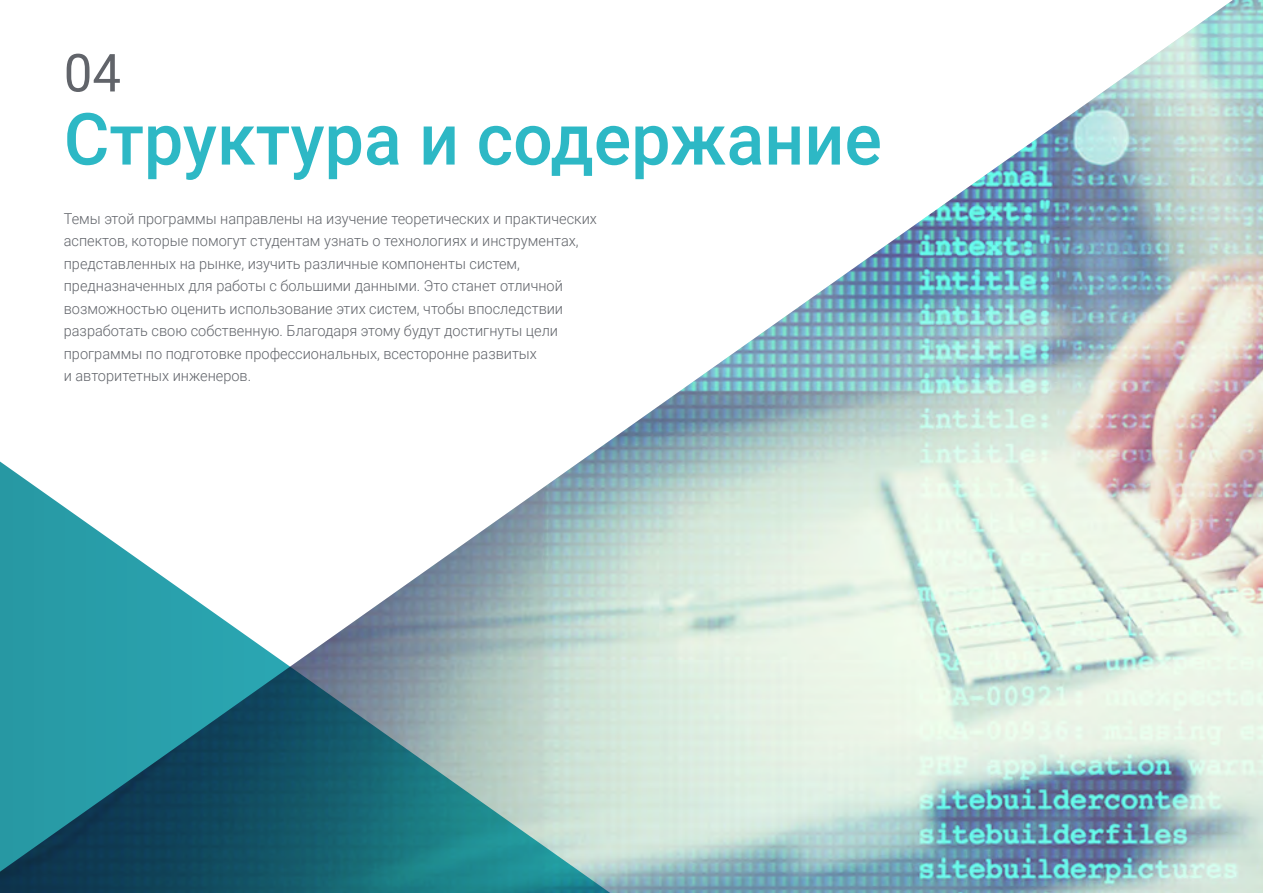
<style>
.page{position:relative;width:1263px;height:893px;background:#fff}
.page>*{position:absolute;margin:0;border:0;box-sizing:border-box;transform-origin:0 0}
.t1{font:500 72px "Roboto";color:#2db8c5}
.t2{font:52.5px "Roboto";color:#61646a}
.t3{font:300 15px/22.5px "Roboto";color:#61646a}
</style>
<div class="page">
<img style="left:602px;top:0;width:661px;height:893px">
<svg style="left:0;top:446px;width:640px;height:447px"></svg>
<h2 class="t2" style="left:64px;top:36px;width:59px">04</h2>
<h1 class="t1" style="left:64px;top:89px;width:820px">Структура и содержание</h1>
<p class="t3" style="left:64px;top:207px;width:535px">Темы этой программы направлены на изучение теоретических и практических аспектов, которые помогут студентам узнать о технологиях и инструментах, представленных на рынке, изучить различные компоненты систем, предназначенных для работы с большими данными. Это станет отличной возможностью оценить использование этих систем, чтобы впоследствии разработать свою собственную. Благодаря этому будут достигнуты цели программы по подготовке профессиональных, всесторонне развитых<br>и авторитетных инженеров.</p>
</div>
